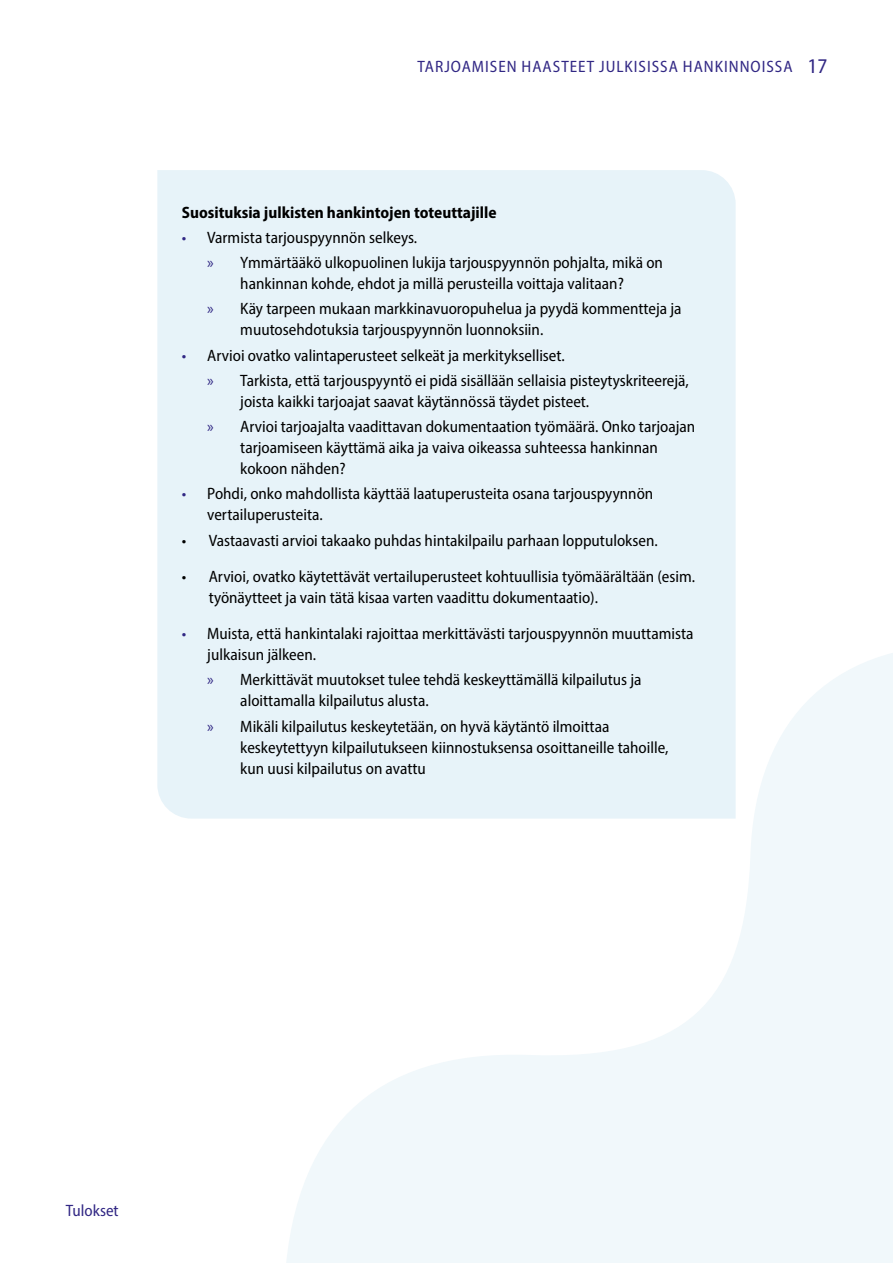
<style>
.page{position:relative;width:893px;height:1263px;background:#fff}
.page>*{position:absolute;margin:0;border:0;box-sizing:border-box;transform-origin:0 0}
.leipis{font:semi-condensed 16.5px/21px "Myriad Pro";color:#000}
.väliotsikko_p{font:700 semi-condensed 16.5px "Myriad Pro";color:#000}
.t1{font:semi-condensed 16.5px "Myriad Pro";letter-spacing:.06em;color:#312784}
.t2{font:semi-condensed 16.5px "Myriad Pro";color:#312784}
.s1{font-size:21px;color:#312783}
.s2{color:#312784}
</style>
<div class="page">
<div style="left:157px;top:170px;width:579px;height:469px;background:#e7f3f9"></div>
<svg style="left:157px;top:639px;width:736px;height:624px"></svg>
<p class="t1" style="left:417px;top:56px;width:411px">TARJOAMISEN HAASTEET JULKISISSA HANKINNOISSA <span class="s1">17</span></p>
<p class="väliotsikko_p" style="left:182px;top:201px;width:316px">Suosituksia julkisten hankintojen toteuttajille</p>
<p class="leipis" style="left:182px;top:227px;width:237px"><span class="s2">•</span> Varmista tarjouspyynnön selkeys.</p>
<p class="leipis" style="left:207px;top:252px;width:457px;text-align:center"><span class="s2">»</span> Ymmärtääkö ulkopuolinen lukija tarjouspyynnön pohjalta, mikä on hankinnan kohde, ehdot ja millä perusteilla voittaja valitaan?</p>
<p class="leipis" style="left:240px;top:298px;width:443px;text-indent:-33px"><span class="s2">»</span> Käy tarpeen mukaan markkinavuoropuhelua ja pyydä kommentteja ja muutosehdotuksia tarjouspyynnön luonnoksiin.</p>
<p class="leipis" style="left:182px;top:344px;width:385px"><span class="s2">•</span> Arvioi ovatko valintaperusteet selkeät ja merkitykselliset.</p>
<p class="leipis" style="left:240px;top:370px;width:450px;text-indent:-33px"><span class="s2">»</span> Tarkista, että tarjouspyyntö ei pidä sisällään sellaisia pisteytyskriteerejä, joista kaikki tarjoajat saavat käytännössä täydet pisteet.</p>
<p class="leipis" style="left:240px;top:416px;width:456px;text-indent:-33px"><span class="s2">»</span> Arvioi tarjoajalta vaadittavan dokumentaation työmäärä. Onko tarjoajan tarjoamiseen käyttämä aika ja vaiva oikeassa suhteessa hankinnan kokoon nähden?</p>
<p class="leipis" style="left:207px;top:483px;width:447px;text-indent:-26px"><span class="s2">•</span> Pohdi, onko mahdollista käyttää laatuperusteita osana tarjouspyynnön vertailuperusteita.</p>
<p class="leipis" style="left:182px;top:529px;width:477px">• Vastaavasti arvioi takaako puhdas hintakilpailu parhaan lopputuloksen.</p>
<p class="leipis" style="left:209px;top:565px;width:488px;text-indent:-27px">• Arvioi, ovatko käytettävät vertailuperusteet kohtuullisia työmäärältään (esim. työnäytteet ja vain tätä kisaa varten vaadittu dokumentaatio).</p>
<p class="leipis" style="left:207px;top:623px;width:488px;text-indent:-26px"><span class="s2">•</span> Muista, että hankintalaki rajoittaa merkittävästi tarjouspyynnön muuttamista julkaisun jälkeen.</p>
<p class="leipis" style="left:240px;top:669px;width:403px;text-indent:-33px"><span class="s2">»</span> Merkittävät muutokset tulee tehdä keskeyttämällä kilpailutus ja aloittamalla kilpailutus alusta.</p>
<p class="leipis" style="left:240px;top:715px;width:430px;text-indent:-33px"><span class="s2">»</span> Mikäli kilpailutus keskeytetään, on hyvä käytäntö ilmoittaa keskeytettyyn kilpailutukseen kiinnostuksensa osoittaneille tahoille, kun uusi kilpailutus on avattu</p>
<p class="t2" style="left:66px;top:1200px;width:54px">Tulokset</p>
</div>
